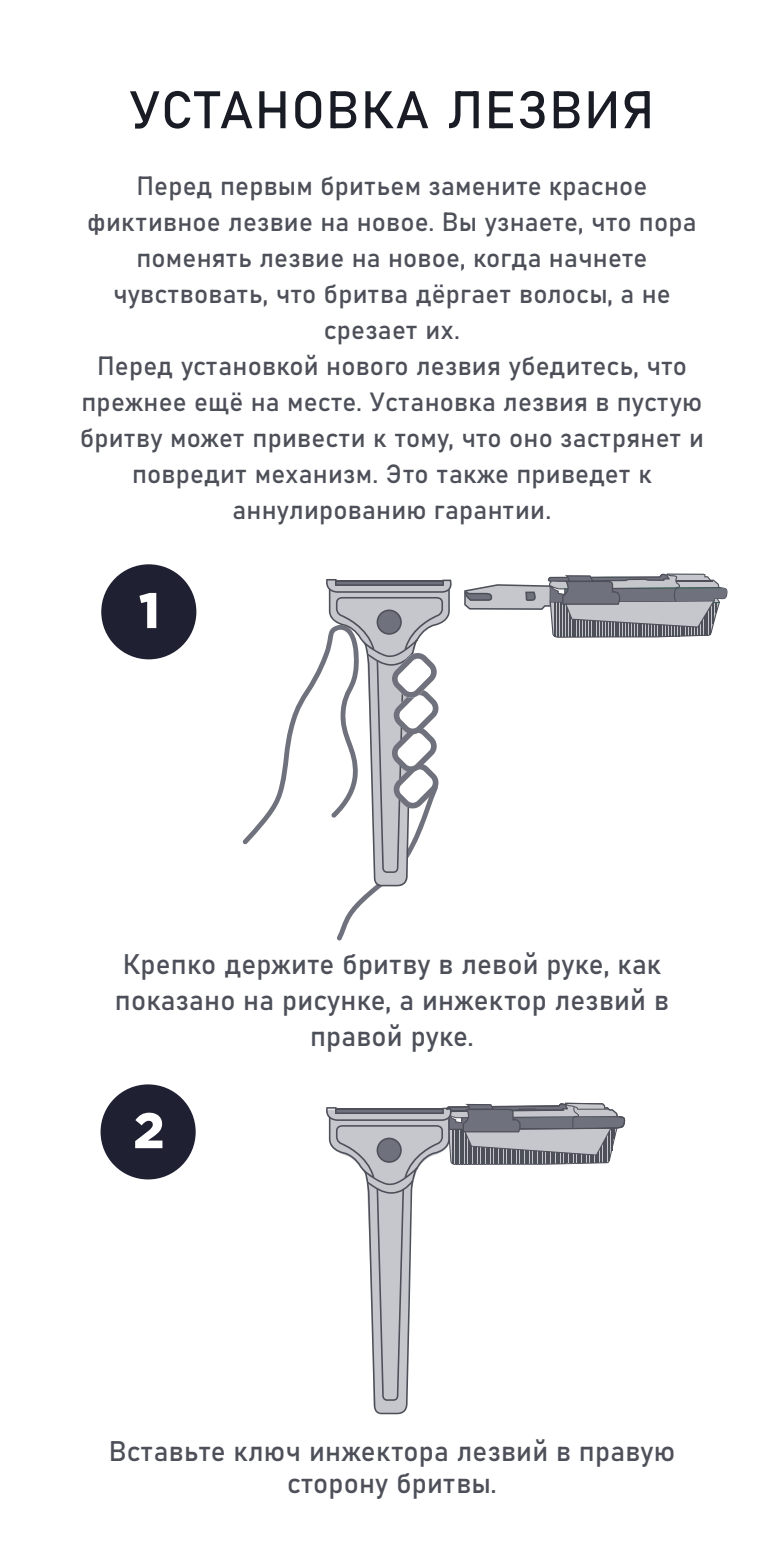
<style>
.page{position:relative;width:784px;height:1567px;background:#fff}
.page>*{position:absolute;margin:0;border:0;box-sizing:border-box;transform-origin:0 0}
.t1{font:52px "Bahnschrift";letter-spacing:.025em;color:#191c25}
.t2{font:28px/36px "Bahnschrift";letter-spacing:.005em;color:#4d5059;text-align:center}
.t3{font:26px/36px "Bahnschrift";letter-spacing:.005em;color:#4d5059;text-align:center}
</style>
<div class="page">
<svg style="left:464px;top:573px;width:264px;height:65px"></svg>
<hr style="left:675px;top:580px;width:37px;height:1px;background:#4d5059">
<svg style="left:242px;top:579px;width:210px;height:361px"></svg>
<div style="left:101px;top:564px;width:95px;height:95px;background:#1f2132;border-radius:50%"></div>
<svg style="left:139px;top:593px;width:17px;height:35px"></svg>
<svg style="left:326px;top:1102px;width:300px;height:312px"></svg>
<div style="left:100px;top:1084px;width:96px;height:95px;background:#1f2132;border-radius:50%"></div>
<svg style="left:135px;top:1112px;width:27px;height:36px"></svg>
<h1 class="t1" style="left:128px;top:70px;width:527px">УСТАНОВКА ЛЕЗВИЯ</h1>
<p class="t3" style="left:80px;top:166px;width:626px">Перед первым бритьем замените красное фиктивное лезвие на новое. Вы узнаете, что пора поменять лезвие на новое, когда начнете чувствовать, что бритва дёргает волосы, а не срезает их.<br>Перед установкой нового лезвия убедитесь, что прежнее ещё на месте. Установка лезвия в пустую бритву может привести к тому, что оно застрянет и повредит механизм. Это также приведет к аннулированию гарантии.</p>
<p class="t2" style="left:115px;top:944px;width:555px">Крепко держите бритву в левой руке, как показано на рисунке, а инжектор лезвий в правой руке.</p>
<p class="t2" style="left:109px;top:1432px;width:568px;line-height:32.4px">Вставьте ключ инжектора лезвий в правую сторону бритвы.</p>
</div>
